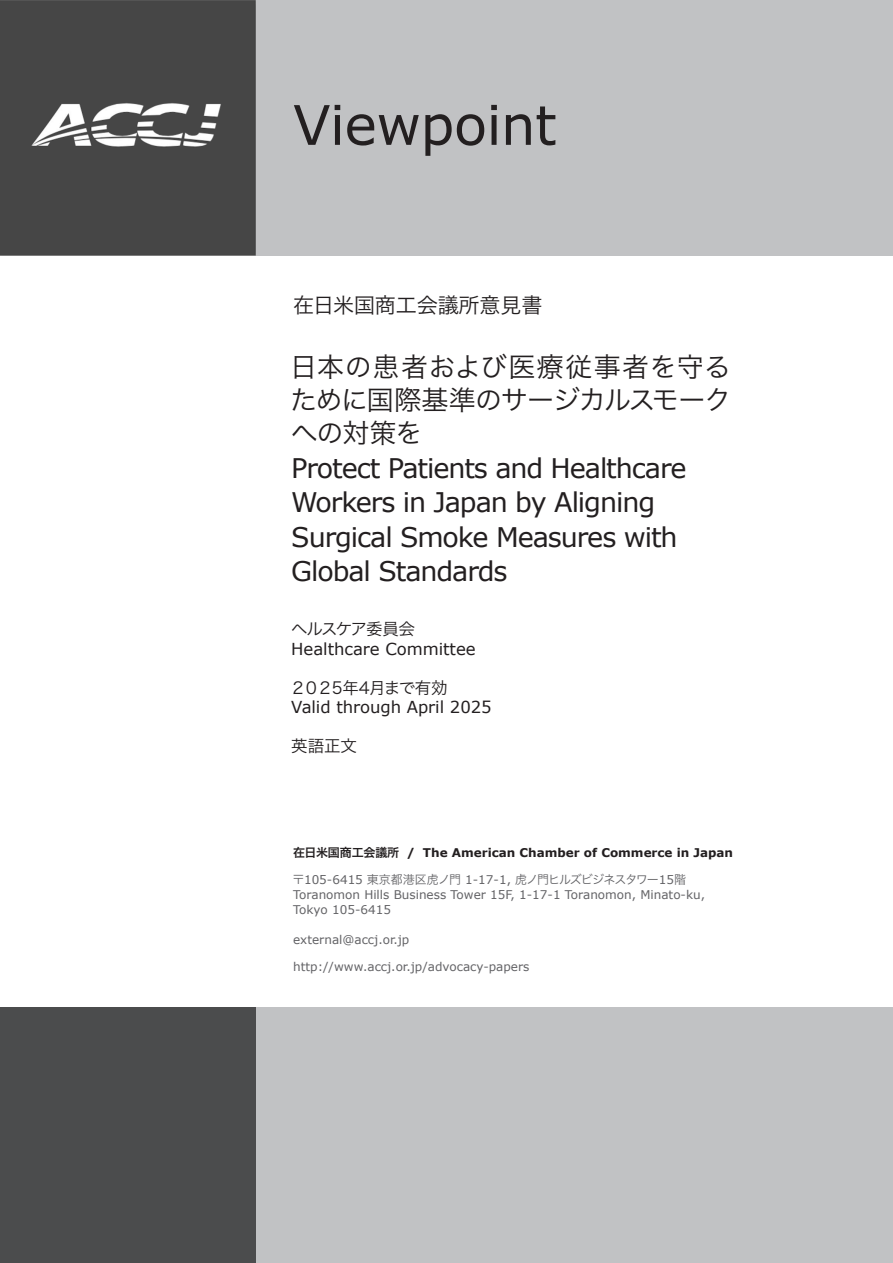
<style>
.page{position:relative;width:893px;height:1263px;background:#fff}
.page>*{position:absolute;margin:0;border:0;box-sizing:border-box;transform-origin:0 0}
.t1{font:54.6px "Verdana";letter-spacing:-.01em;color:#231f20}
.t2{font:27px/34.5px "Verdana";letter-spacing:-.04em;color:#231f20}
.cover_header_J{font:27px/33px "Hira Kaku Pro W3";letter-spacing:-.015em;color:#231f20;text-align:justify}
.t3{font:21px "Hira Kaku Pro W3";letter-spacing:-.005em;color:#231f20}
.cover_committee_vali{font:16.5px "Verdana";letter-spacing:-.005em;color:#231f20}
.cover_committee_vali-2{font:16.5px "Hira Kaku Pro W3";letter-spacing:-.045em;color:#231f20}
.cover_committee_vali-3{font:16.5px "Hira Kaku Pro W3";letter-spacing:-.065em;color:#231f20}
.t4{font:12px/15px "Verdana";color:#636366}
.t5{font:700 12px "Verdana";color:#231f20}
.t6{font:12px "Hira Kaku Pro W3";letter-spacing:-.07em;color:#636366}
.s1{font-family:"Hira Kaku Pro W6";font-weight:400}
.s2{font-family:"Verdana"}
</style>
<div class="page">
<div style="left:0;top:0;width:893px;height:255px;background:#c1c2c4"></div>
<div style="left:0;top:1008px;width:893px;height:255px;background:#c1c2c4"></div>
<div style="left:0;top:1008px;width:255px;height:255px;background:#4b4c4d"></div>
<div style="left:0;top:0;width:255px;height:255px;background:#464646"></div>
<h1 class="t1" style="left:293px;top:90px;width:265px">Viewpoint</h1>
<h3 class="t3" style="left:293px;top:287px;width:251px">在日米国商工会議所意見書</h3>
<p class="cover_header_J" style="left:290px;top:349px;width:443px">日本の患者および医療従事者を守るために国際基準のサージカルスモークへの対策を</p>
<p class="t2" style="left:291px;top:451px;width:397px">Protect Patients and Healthcare<br>Workers in Japan by Aligning<br>Surgical Smoke Measures with<br>Global Standards</p>
<p class="cover_committee_vali-2" style="left:291px;top:614px;width:125px">ヘルスケア委員会</p>
<p class="cover_committee_vali" style="left:291px;top:638px;width:186px">Healthcare Committee</p>
<p class="cover_committee_vali-3" style="left:290px;top:673px;width:159px">２０２5年4月まで有効</p>
<p class="cover_committee_vali" style="left:291px;top:697px;width:202px">Valid through April 2025</p>
<p class="cover_committee_vali-2" style="left:291px;top:731px;width:67px">英語正文</p>
<p class="t5" style="left:293px;top:845px;width:441px"><span class="s1">在日米国商工会議所</span> / The American Chamber of Commerce in Japan</p>
<p class="t6" style="left:293px;top:869px;width:395px">〒<span class="s2">105-6415</span> 東京都港区虎ノ門 <span class="s2">1-17-1,</span> 虎ノ門ヒルズビジネスタワー<span class="s2">15</span>階</p>
<p class="t4" style="left:293px;top:887px;width:413px">Toranomon Hills Business Tower 15F, 1-17-1 Toranomon, Minato-ku,<br>Tokyo 105-6415</p>
<p class="t4" style="left:293px;top:932px;width:118px">external@accj.or.jp</p>
<p class="t4" style="left:293px;top:959px;width:238px">http://www.accj.or.jp/advocacy-papers</p>
</div>
